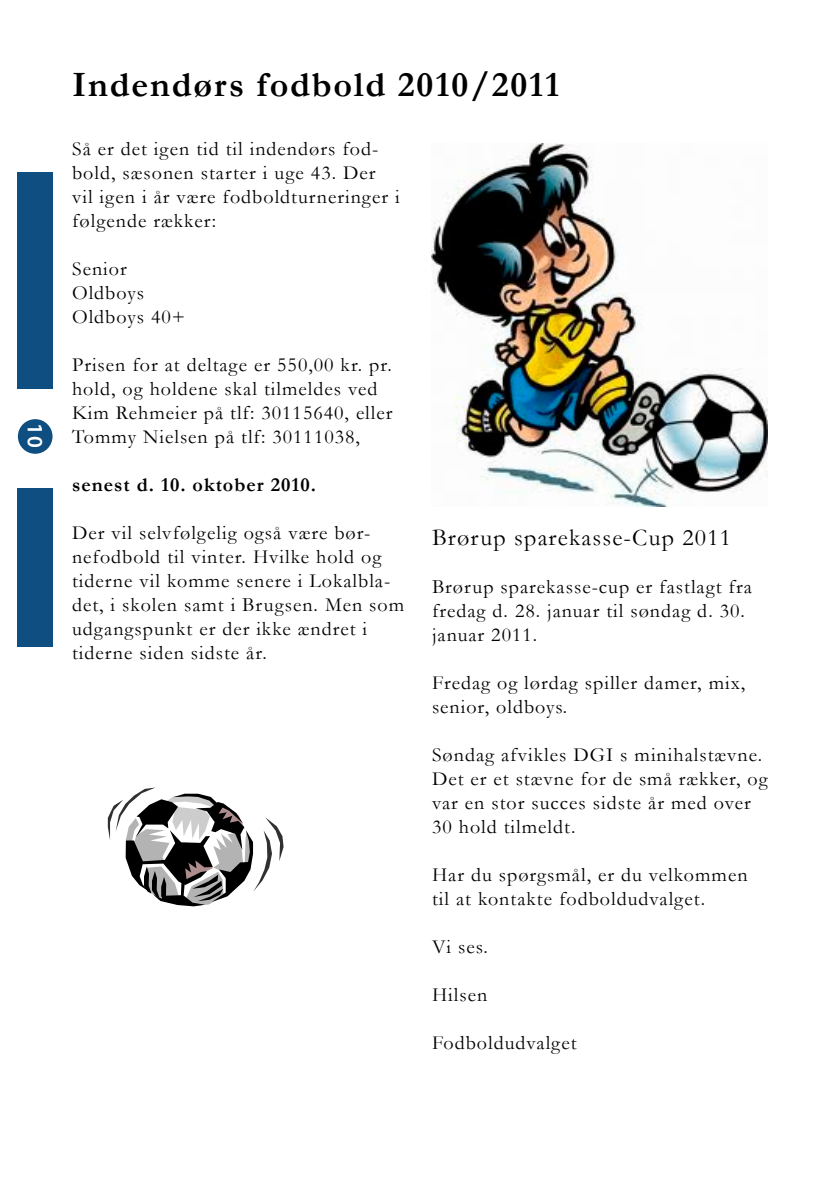
<style>
.page{position:relative;width:840px;height:1191px;background:#fff}
.page>*{position:absolute;margin:0;border:0;box-sizing:border-box;transform-origin:0 0}
.t1{font:700 36px "Garamond";letter-spacing:.05em;color:#000}
.t2{font:24px "Garamond";letter-spacing:.05em;color:#000}
.t3{font:600 22px "Myriad Pro";color:#fff}
.t4{font:20px/24px "Garamond";letter-spacing:.05em;color:#000}
.t5{font:700 20px "Garamond";letter-spacing:.05em;color:#000}
</style>
<div class="page">
<div style="left:17px;top:172px;width:35px;height:216px;background:#0e4e81"></div>
<div style="left:18px;top:419px;width:34px;height:35px;background:#0e4e81;border-radius:50%"></div>
<div style="left:17px;top:488px;width:35px;height:158px;background:#0e4e81"></div>
<svg style="left:108px;top:787px;width:175px;height:119px"></svg>
<img style="left:431px;top:144px;width:336px;height:362px">
<p class="t3" style="left:49px;top:423px;width:26px;rotate:90deg">10</p>
<h1 class="t1" style="left:72px;top:60px;width:488px">Indendørs fodbold 2010/2011</h1>
<p class="t4" style="left:72px;top:136px;width:329px">Så er det igen tid til indendørs fod&shy;bold, sæsonen starter i uge 43. Der vil igen i år være fodboldturneringer i følgende rækker:</p>
<p class="t4" style="left:72px;top:256px;width:114px">Senior<br>Oldboys<br>Oldboys 40+</p>
<p class="t4" style="left:72px;top:352px;width:322px">Prisen for at deltage er 550,00 kr. pr. hold, og holdene skal tilmeldes ved Kim Rehmeier på tlf: 30115640, eller Tommy Nielsen på tlf: 30111038,</p>
<p class="t5" style="left:72px;top:471px;width:245px">senest d. 10. oktober 2010.</p>
<p class="t4" style="left:72px;top:520px;width:333px">Der vil selvfølgelig også være bør&shy;nefodbold til vinter. Hvilke hold og tiderne vil komme senere i Lokalbla&shy;det, i skolen samt i Brugsen. Men som udgangspunkt er der ikke ændret i tiderne siden sidste år.</p>
<p class="t2" style="left:432px;top:521px;width:300px">Brørup sparekasse-Cup 2011</p>
<p class="t4" style="left:432px;top:574px;width:321px">Brørup sparekasse-cup er fastlagt fra fredag d. 28. januar til søndag d. 30. januar 2011.</p>
<p class="t4" style="left:432px;top:670px;width:314px">Fredag og lørdag spiller damer, mix, senior, oldboys.</p>
<p class="t4" style="left:432px;top:742px;width:337px">Søndag afvikles DGI s minihalstævne.<br>Det er et stævne for de små rækker, og var en stor succes sidste år med over<br>30 hold tilmeldt.</p>
<p class="t4" style="left:432px;top:862px;width:317px">Har du spørgsmål, er du velkommen til at kontakte fodboldudvalget.</p>
<p class="t4" style="left:432px;top:934px;width:57px">Vi ses.</p>
<p class="t4" style="left:432px;top:982px;width:57px">Hilsen</p>
<p class="t4" style="left:432px;top:1030px;width:146px">Fodboldudvalget</p>
</div>
